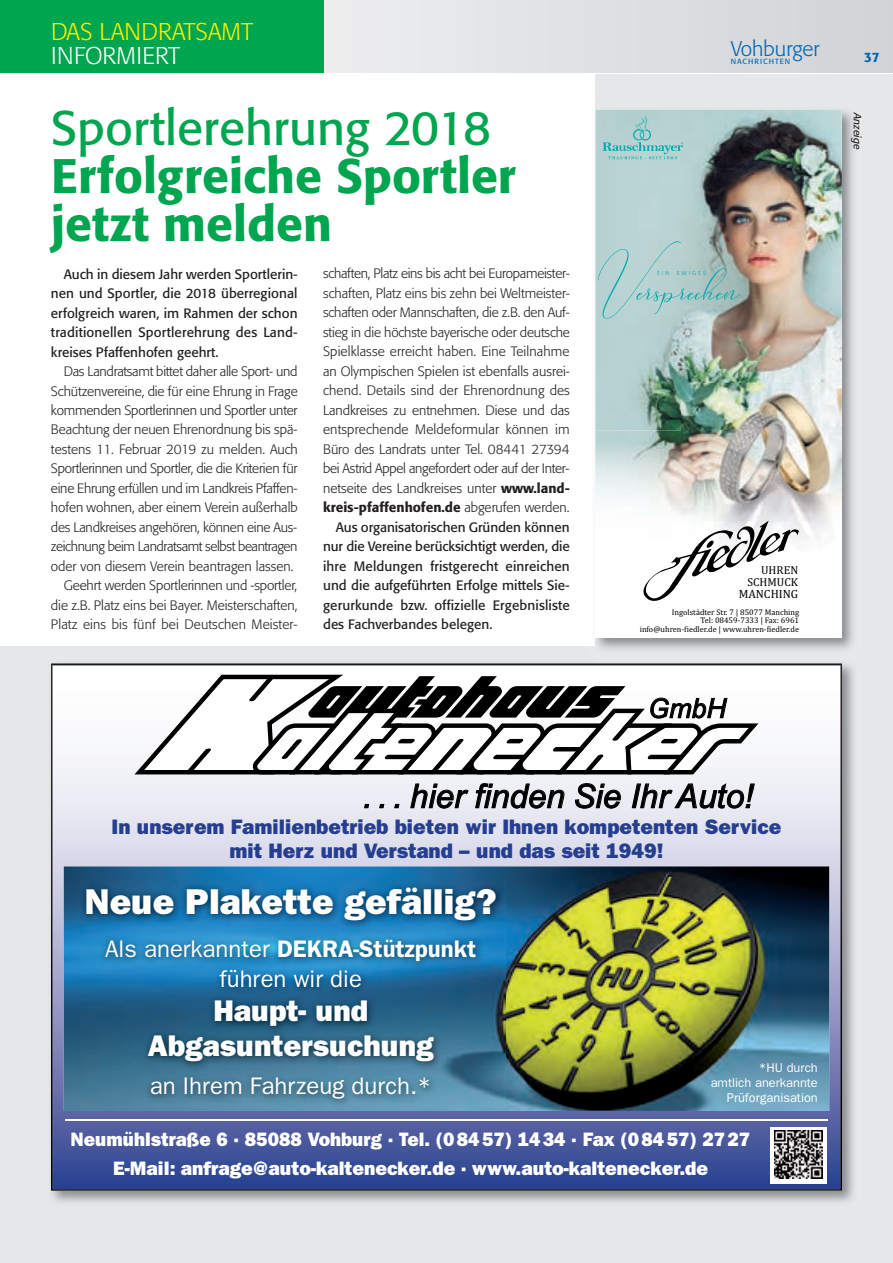
<style>
.page{position:relative;width:893px;height:1263px;background:#fff}
.page>*{position:absolute;margin:0;border:0;box-sizing:border-box;transform-origin:0 0}
.t1{font:500 48px/48px "Formata";color:#00a54f}
.t2{font:48px "Formata";color:#00a54f}
.t3{font:800 36px "Franklin Gothic";color:#fff}
.t4{font:italic 33.15px "Arial";color:#000}
.t5{font:800 30px/34.5px "Franklin Gothic";color:#fff;text-align:center}
.t6{font:italic 27px "Arial";color:#000}
.t7{font:24px/30px "Franklin Gothic";color:#fff;text-align:center}
.t8{font:300 24px "Formata";color:#fff101}
.t9{font:300 24px "Formata";letter-spacing:.02em;color:#fff}
.t10{font:800 21px/24px "Franklin Gothic";color:#253f8e;text-align:center}
.t11{font:300 21px "Formata";color:#0166b3}
.t12{font:800 19.5px "Franklin Gothic";color:#fff}
.t13{font:300 13.5px "Formata";letter-spacing:-.005em;color:#231f20}
.t14{font:13.5px/19.5px "Formata";color:#231f20;text-align:justify}
.t15{font:300 13.5px "Formata";letter-spacing:-.03em;color:#231f20}
.t16{font:500 13.5px "Formata";color:#231f20}
.t17{font:500 13.5px "Formata";color:#0166b3}
.t18{font:12.75px/15px "Franklin Gothic";color:#fff;text-align:right}
.t19{font:12px "Cambria";color:#000}
.t20{font:11.7px/11.7px "Cambria";color:#000;text-align:right}
.t21{font:italic 10.5px "Formata";color:#231f20}
.t22{font:8.25px/8.2px "Cambria";color:#000;text-align:right}
.t23{font:7.5px "Formata";letter-spacing:.13em;color:#0166b3}
.t24{font:300 5.7px "Brooklyn";letter-spacing:.38em;color:#00aaad}
.s1{font-weight:500}
.s2{font-weight:300}
.s3{font-weight:600}
</style>
<div class="page">
<div style="left:0;top:0;width:893px;height:72px;background:linear-gradient(to bottom,#dfe0e2,#dfe0e2)"></div>
<div style="left:0;top:0;width:323px;height:72px;background:#00a54f"></div>
<div style="left:0;top:646px;width:893px;height:617px;background:#e6e7e9"></div>
<div style="left:595px;top:74px;width:298px;height:589px;background:#e6e7e9"></div>
<img style="left:52px;top:664px;width:802px;height:538px">
<img style="left:595px;top:110px;width:258px;height:539px">
<img style="left:51px;top:664px;width:791px;height:527px">
<div style="left:770px;top:1127px;width:57px;height:56px;background:#fff"></div>
<img style="left:774px;top:1130px;width:49px;height:49px">
<img style="left:64px;top:866px;width:765px;height:245px">
<img style="left:80px;top:882px;width:425px;height:226px">
<svg style="left:130px;top:671px;width:633px;height:137px"></svg>
<img style="left:595px;top:111px;width:247px;height:319px">
<svg style="left:598px;top:241px;width:142px;height:78px;background:#a9c6c4"></svg>
<svg style="left:602px;top:116px;width:81px;height:43px;background:#a2cccd"></svg>
<img style="left:595px;top:430px;width:86px;height:157px">
<div style="left:693px;top:567px;width:149px;height:66px;background:#fff"></div>
<div style="left:595px;top:587px;width:98px;height:46px;background:#fff"></div>
<img style="left:681px;top:384px;width:161px;height:183px">
<svg style="left:634px;top:521px;width:165px;height:80px"></svg>
<h3 class="t8" style="left:51px;top:21px;width:204px">DAS LANDRATSAMT</h3>
<h3 class="t9" style="left:51px;top:45px;width:131px">INFORMIERT</h3>
<h1 class="t2" style="left:51px;top:107px;width:442px">Sportlerehrung 2018</h1>
<h1 class="t1" style="left:51px;top:156px;width:466px">Erfolgreiche Sportler jetzt melden</h1>
<p class="t14" style="left:51px;top:265px;width:248px;text-indent:13px">Auch in diesem Jahr werden Sportlerin&shy;nen und Sportler, die 2018 überregional erfolgreich waren, im Rahmen der schon traditionellen Sportlerehrung des Land&shy;kreises Pfaffenhofen geehrt.</p>
<p class="t13" style="left:64px;top:366px;width:235px">Das Landratsamt bittet daher alle Sport- und</p>
<p class="t13" style="left:51px;top:385px;width:248px">Schützenvereine, die für eine Ehrung in Frage</p>
<p class="t13" style="left:51px;top:404px;width:248px">kommenden Sportlerinnen und Sportler unter</p>
<p class="t13" style="left:51px;top:424px;width:248px">Beachtung der neuen Ehrenordnung bis spä-</p>
<p class="t13" style="left:51px;top:443px;width:248px">testens 11. Februar 2019 zu melden. Auch</p>
<p class="t13" style="left:51px;top:463px;width:248px">Sportlerinnen und Sportler, die die Kriterien für</p>
<p class="t13" style="left:51px;top:482px;width:248px">eine Ehrung erfüllen und im Landkreis Pfaffen-</p>
<p class="t13" style="left:51px;top:502px;width:248px">hofen wohnen, aber einem Verein außerhalb</p>
<p class="t13" style="left:51px;top:521px;width:248px">des Landkreises angehören, können eine Aus-</p>
<p class="t15" style="left:51px;top:541px;width:248px">zeichnung beim Landratsamt selbst beantragen</p>
<p class="t13" style="left:51px;top:560px;width:244px">oder von diesem Verein beantragen lassen.</p>
<p class="t13" style="left:64px;top:580px;width:235px">Geehrt werden Sportlerinnen und -sportler,</p>
<p class="t13" style="left:51px;top:599px;width:248px">die z.B. Platz eins bei Bayer. Meisterschaften,</p>
<p class="t13" style="left:51px;top:619px;width:248px">Platz eins bis fünf bei Deutschen Meister-</p>
<p class="t13" style="left:323px;top:268px;width:248px">schaften, Platz eins bis acht bei Europameister-</p>
<p class="t13" style="left:323px;top:287px;width:248px">schaften, Platz eins bis zehn bei Weltmeister-</p>
<p class="t13" style="left:323px;top:307px;width:248px">schaften oder Mannschaften, die z.B. den Auf-</p>
<p class="t13" style="left:323px;top:326px;width:248px">stieg in die höchste bayerische oder deutsche</p>
<p class="t13" style="left:323px;top:346px;width:248px">Spielklasse erreicht haben. Eine Teilnahme</p>
<p class="t13" style="left:323px;top:365px;width:248px">an Olympischen Spielen ist ebenfalls ausrei-</p>
<p class="t13" style="left:323px;top:385px;width:248px">chend. Details sind der Ehrenordnung des</p>
<p class="t13" style="left:323px;top:404px;width:248px">Landkreises zu entnehmen. Diese und das</p>
<p class="t13" style="left:323px;top:424px;width:248px">entsprechende Meldeformular können im</p>
<p class="t13" style="left:323px;top:443px;width:248px">Büro des Landrats unter Tel. 08441 27394</p>
<p class="t13" style="left:323px;top:463px;width:248px">bei Astrid Appel angefordert oder auf der Inter-</p>
<p class="t13" style="left:323px;top:482px;width:248px">netseite des Landkreises unter <span class="s1">www.land-</span></p>
<p class="t16" style="left:323px;top:502px;width:248px">kreis-pfaffenhofen.de <span class="s2">abgerufen werden.</span></p>
<p class="t14" style="left:336px;top:518px;width:235px">Aus organisatorischen Gründen können</p>
<p class="t14" style="left:323px;top:538px;width:248px">nur die Vereine berücksichtigt werden, die</p>
<p class="t14" style="left:323px;top:557px;width:248px">ihre Meldungen fristgerecht einreichen</p>
<p class="t14" style="left:323px;top:577px;width:248px">und die aufgeführten Erfolge mittels Sie-</p>
<p class="t14" style="left:323px;top:596px;width:248px">gerurkunde bzw. offizielle Ergebnisliste</p>
<p class="t14" style="left:323px;top:616px;width:171px">des Fachverbandes belegen.</p>
<h3 class="t11" style="left:731px;top:40px;width:90px">Vohburger</h3>
<p class="t23" style="left:731px;top:58px;width:61px">NACHRICHTEN</p>
<p class="t17" style="left:864px;top:51px;width:17px">37</p>
<p class="t24" style="left:658px;top:270px;width:13px">EIN</p>
<p class="t24" style="left:677px;top:270px;width:30px">EWIGES</p>
<p class="t21" style="left:862px;top:113px;width:39px;rotate:90deg">Anzeige</p>
<p class="t20" style="left:747px;top:565px;width:52px">UHREN<br>SCHMUCK</p>
<p class="t19" style="left:739px;top:589px;width:61px">MANCHING</p>
<p class="t22" style="left:640px;top:609px;width:161px">Ingolstädter Str. 7 | 85077 Manching<br>Tel: 08459-7333 | Fax: 6961 info@uhren-fiedler.de | www.uhren-fiedler.de</p>
<h3 class="t6" style="left:648px;top:691px;width:79px">GmbH</h3>
<h3 class="t4" style="left:363px;top:775px;width:392px">. . . hier finden Sie Ihr Auto!</h3>
<h3 class="t10" style="left:112px;top:814px;width:671px">In unserem Familienbetrieb bieten wir Ihnen kompetenten Service mit Herz und Verstand – und das seit 1949!</h3>
<h2 class="t3" style="left:84px;top:881px;width:414px">Neue Plakette gefällig?</h2>
<h3 class="t7" style="left:105px;top:934px;width:373px">Als anerkannter <span class="s3">DEKRA-Stützpunkt </span>führen wir die</h3>
<h3 class="t5" style="left:148px;top:994px;width:287px">Haupt- und<br>Abgasuntersuchung</h3>
<h3 class="t7" style="left:150px;top:1071px;width:283px">an Ihrem Fahrzeug durch.*</h3>
<p class="t18" style="left:711px;top:1060px;width:109px">*HU durch<br>amtlich anerkannte<br>Prüforganisation</p>
<h3 class="t12" style="left:70px;top:1128px;width:681px">Neumühlstraße 6 · 85088 Vohburg · Tel. (0 84 57) 14 34 · Fax (0 84 57) 27 27</h3>
<h3 class="t12" style="left:113px;top:1157px;width:597px">E-Mail: anfrage@auto-kaltenecker.de · www.auto-kaltenecker.de</h3>
</div>
